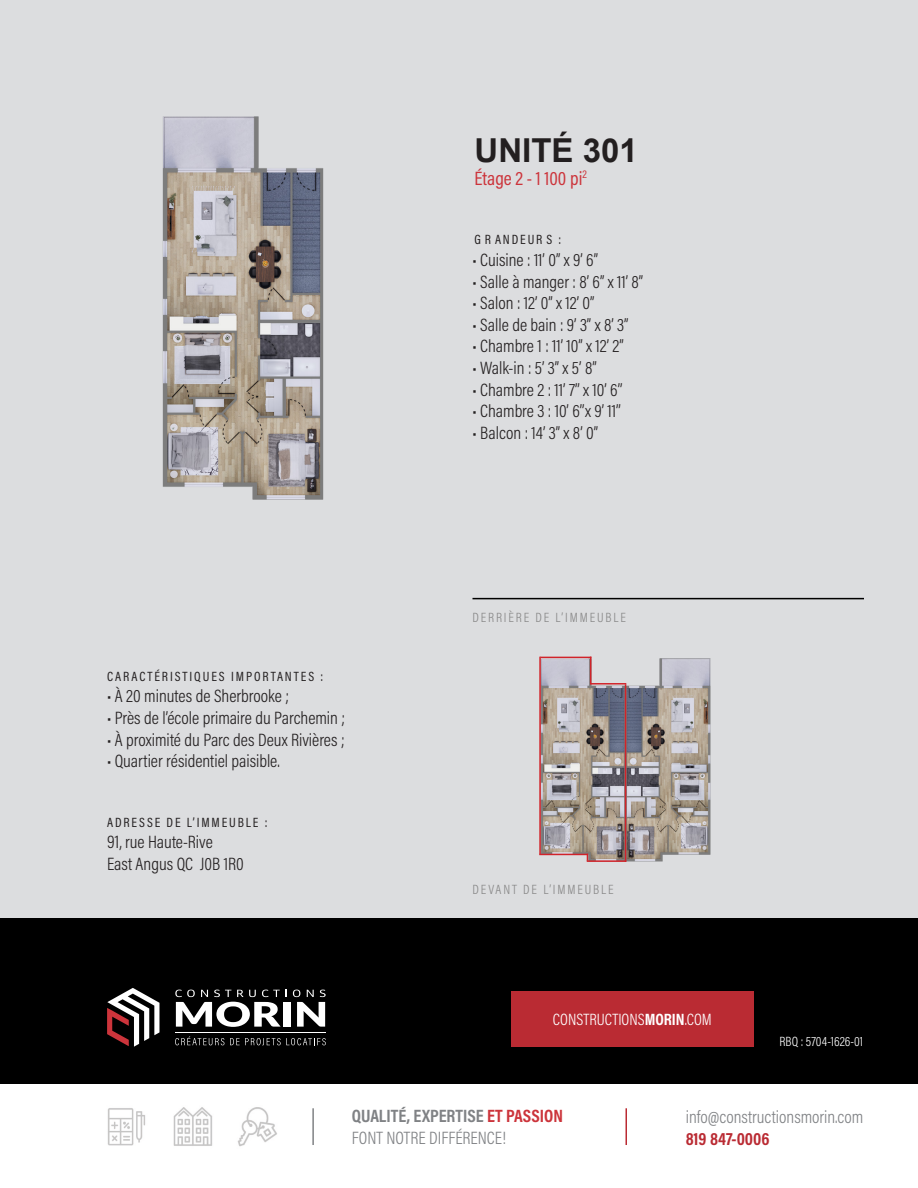
<style>
.page{position:relative;width:918px;height:1188px;background:#fff}
.page>*{position:absolute;margin:0;border:0;box-sizing:border-box;transform-origin:0 0}
.t1{font:700 33px "Arial";color:#231f20}
.t2{font:19.5px "Acumin Pro Cond";color:#cc343b}
.t3{font:300 18px "Acumin Pro Cond";color:#231f20}
.t4{font:300 18px/21.6px "Acumin Pro Cond";color:#808285}
.t5{font:700 18px "Acumin Pro Cond";color:#ba2b33}
.t6{font:300 16.5px "Acumin Pro Cond";color:#fff}
.t7{font:13.5px "Acumin Pro Cond";letter-spacing:.14em;color:#231f20}
.t8{font:300 13.5px "Acumin Pro Cond";letter-spacing:.14em;color:#878787}
.t9{font:300 13.5px "Acumin Pro Cond";color:#fff}
.s1{font-weight:700}
.s2{font-weight:700;color:#cc343b}
</style>
<div class="page">
<img style="left:76px;top:1083px;width:225px;height:64px">
<div style="left:0;top:918px;width:918px;height:165px;background:#000"></div>
<div style="left:0;top:0;width:918px;height:918px;background:#dcdddf"></div>
<div style="left:511px;top:991px;width:243px;height:56px;background:#ba2b33"></div>
<hr style="left:312px;top:1108px;width:2px;height:37px;background:#808285">
<hr style="left:626px;top:1108px;width:1px;height:37px;background:#ba2b33">
<svg style="left:107px;top:988px;width:52px;height:59px"></svg>
<div style="left:283px;top:1002px;width:8px;height:25px;background:#fff"></div>
<svg style="left:175px;top:990px;width:112px;height:37px"></svg>
<svg style="left:293px;top:990px;width:33px;height:37px"></svg>
<hr style="left:175px;top:1032px;width:151px;height:1px;background:#fff">
<svg style="left:175px;top:1036px;width:49px;height:9px"></svg>
<svg style="left:230px;top:1038px;width:96px;height:7px"></svg>
<hr style="left:472px;top:598px;width:392px;height:1px;background:#000">
<img style="left:162px;top:116px;width:162px;height:384px">
<img style="left:539px;top:656px;width:172px;height:206px">
<hr style="left:539px;top:657px;width:2px;height:198px;background:#d1232a">
<hr style="left:540px;top:657px;width:51px;height:1px;background:#d1232a">
<svg style="left:590px;top:658px;width:1px;height:25px"></svg>
<hr style="left:590px;top:683px;width:36px;height:2px;background:#d1232a">
<hr style="left:625px;top:684px;width:1px;height:178px;background:#d1232a">
<hr style="left:587px;top:860px;width:39px;height:2px;background:#d1232a">
<hr style="left:539px;top:854px;width:49px;height:1px;background:#d1232a">
<p class="t1" style="left:475px;top:127px;width:165px">UNITÉ 301</p>
<p class="t2" style="left:475px;top:166px;width:114px">Étage 2 - 1 100 pi<sup>2</sup></p>
<p class="t7" style="left:475px;top:231px;width:88px">G R ANDEUR S :</p>
<p class="t3" style="left:472px;top:248px;width:127px">• Cuisine : 11’ 0” x 9’ 6”</p>
<p class="t3" style="left:472px;top:270px;width:172px">• Salle à manger : 8’ 6” x 11’ 8”</p>
<p class="t3" style="left:472px;top:291px;width:124px">• Salon : 12’ 0” x 12’ 0”</p>
<p class="t3" style="left:472px;top:313px;width:157px">• Salle de bain : 9’ 3” x 8’ 3”</p>
<p class="t3" style="left:472px;top:335px;width:153px">• Chambre 1 : 11’ 10” x 12’ 2”</p>
<p class="t3" style="left:472px;top:356px;width:126px">• Walk-in : 5’ 3” x 5’ 8”</p>
<p class="t3" style="left:472px;top:378px;width:151px">• Chambre 2 : 11’ 7’’ x 10’ 6’’</p>
<p class="t3" style="left:472px;top:399px;width:150px">• Chambre 3 : 10’ 6’’x 9’ 11’’</p>
<p class="t3" style="left:472px;top:421px;width:127px">• Balcon : 14’ 3” x 8’ 0”</p>
<p class="t7" style="left:107px;top:667px;width:218px">CARACTÉRISTIQUES IMPORTANTES :</p>
<p class="t3" style="left:107px;top:685px;width:183px">• À 20 minutes de Sherbrooke ;</p>
<p class="t3" style="left:107px;top:706px;width:240px">• Près de l’école primaire du Parchemin ;</p>
<p class="t3" style="left:107px;top:728px;width:239px">• À proximité du Parc des Deux Rivières ;</p>
<p class="t3" style="left:107px;top:750px;width:174px">• Quartier résidentiel paisible.</p>
<p class="t7" style="left:107px;top:813px;width:162px">ADRESSE DE L’IMMEUBLE :</p>
<p class="t3" style="left:107px;top:831px;width:107px">91, rue Haute-Rive</p>
<p class="t3" style="left:107px;top:852px;width:138px">East Angus QC J0B 1R0</p>
<p class="t8" style="left:472px;top:608px;width:155px">DERRIÈRE DE L’IMMEUBLE</p>
<p class="t8" style="left:472px;top:880px;width:143px">DEVANT DE L’IMMEUBLE</p>
<p class="t6" style="left:553px;top:1009px;width:160px">CONSTRUCTIONS<span class="s1">MORIN</span>.COM</p>
<p class="t9" style="left:780px;top:1033px;width:85px">RBQ : 5704-1626-01</p>
<p class="t4" style="left:352px;top:1105px;width:213px"><span class="s1">QUALITÉ, EXPERTISE</span> <span class="s2">ET PASSION<br></span>FONT NOTRE DIFFÉRENCE!</p>
<p class="t4" style="left:686px;top:1106px;width:179px">info@constructionsmorin.com</p>
<p class="t5" style="left:686px;top:1127px;width:85px">819 847-0006</p>
</div>
